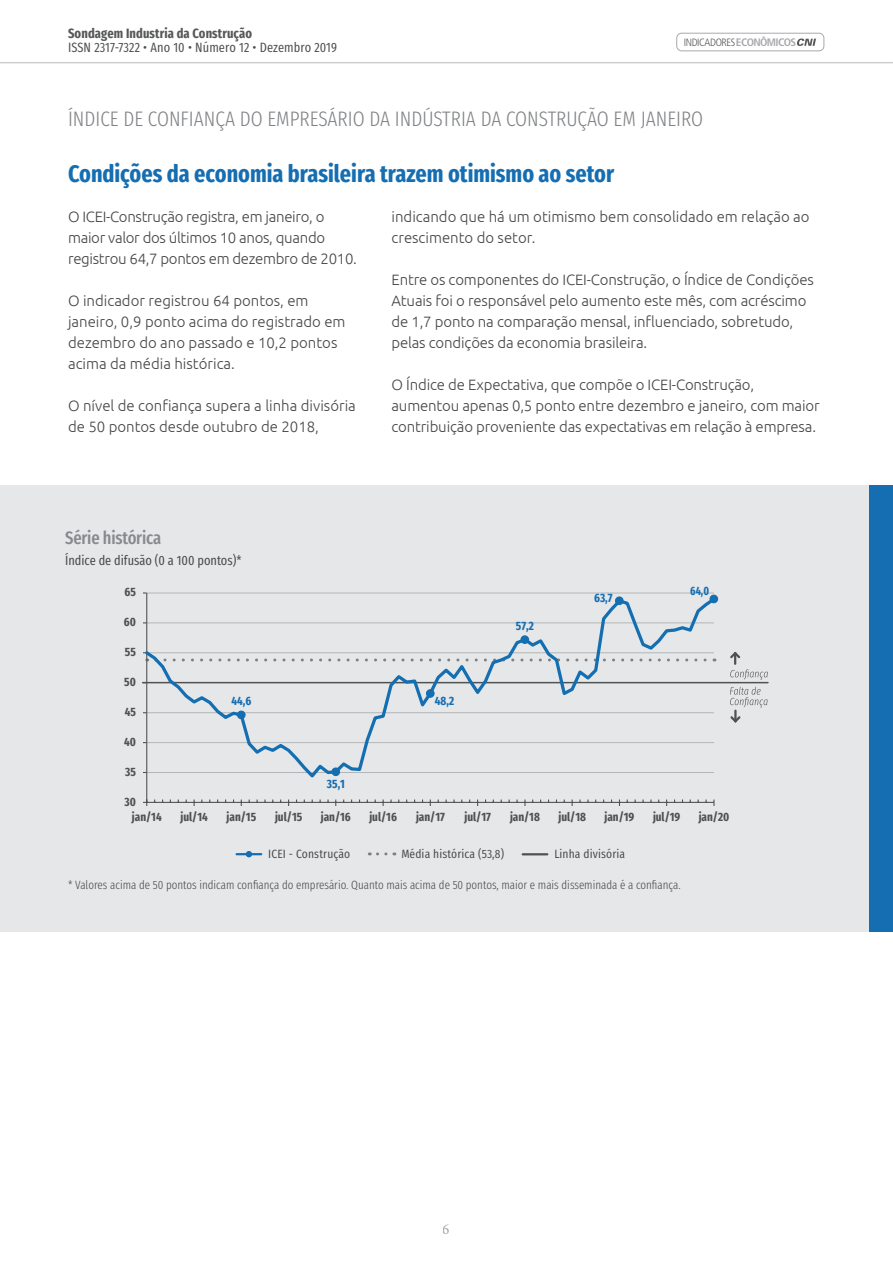
<style>
.page{position:relative;width:893px;height:1263px;background:#fff}
.page>*{position:absolute;margin:0;border:0;box-sizing:border-box;transform-origin:0 0}
.Titulo_da_capa{font:700 24px "Fira Sans Compressed";color:#156eb1}
.t1{font:300 21px "Fira Sans Compressed";color:#808285}
.Titulo_do_grafico{font:500 18px "Fira Sans Compressed";letter-spacing:-.01em;color:#87898c}
.Texto_corrido{font:300 15px/21px "Ubuntu";letter-spacing:-.01em;color:#454647}
.t2{font:15px "Minion Pro";color:#454647}
.t3{font:13.5px "Fira Sans Compressed";letter-spacing:.01em;color:#4b4c4d}
.t4{font:700 13.5px "Fira Sans Compressed";letter-spacing:.01em;color:#57585a}
.Subtitulo_do_grafico{font:13.5px "Fira Sans Compressed";color:#454647}
.t5{font:300 12px "Fira Sans Compressed";color:#454647}
.t6{font:700 12px "Fira Sans Compressed";color:#4f5153}
.Grafico_legenda{font:12px "Fira Sans Condensed";letter-spacing:.01em;color:#454647}
.t7{font:700 12px "Fira Sans Compressed";color:#146eb2}
.t8{font:700 12px "Fira Sans Compressed";color:#146eb2;scale:.92 1}
.t9{font:300 condensed 10.65px "Frutiger LT Pro";letter-spacing:-.035em;color:#57585a}
.s1{font-weight:700;font-size:10.8px;color:#a8a9ad}
</style>
<div class="page">
<hr style="left:0;top:62px;width:893px;height:1px;background:#808285">
<div style="left:676px;top:33px;width:148px;height:18px;border:1px solid #a8a9ad;border-radius:5px"></div>
<svg style="left:797px;top:39px;width:19px;height:7px"></svg>
<div style="left:0;top:485px;width:893px;height:446px;background:#e6e7e9"></div>
<div style="left:870px;top:485px;width:23px;height:446px;background:#156eb1"></div>
<hr style="left:143px;top:682px;width:625px;height:1px;background:#4f5252">
<svg style="left:730px;top:652px;width:38px;height:28px"></svg>
<svg style="left:730px;top:687px;width:38px;height:35px"></svg>
<hr style="left:147px;top:593px;width:567px;height:1px;background:#b3b6b6">
<hr style="left:146px;top:593px;width:1px;height:209px;background:#4f5153">
<hr style="left:147px;top:802px;width:567px;height:1px;background:#4f5153">
<svg style="left:142px;top:595px;width:576px;height:186px"></svg>
<div style="left:237px;top:711px;width:8px;height:8px;background:#146eb2;border-radius:50%"></div>
<div style="left:237px;top:710px;width:9px;height:9px;border:1px solid #146eb2;border-radius:50%"></div>
<div style="left:332px;top:768px;width:8px;height:7px;background:#146eb2;border-radius:50%"></div>
<div style="left:331px;top:767px;width:9px;height:9px;border:1px solid #146eb2;border-radius:50%"></div>
<div style="left:426px;top:690px;width:8px;height:7px;background:#146eb2;border-radius:50%"></div>
<div style="left:426px;top:689px;width:9px;height:9px;border:1px solid #146eb2;border-radius:50%"></div>
<div style="left:521px;top:636px;width:8px;height:7px;background:#146eb2;border-radius:50%"></div>
<div style="left:520px;top:635px;width:9px;height:9px;border:1px solid #146eb2;border-radius:50%"></div>
<div style="left:615px;top:597px;width:8px;height:7px;background:#146eb2;border-radius:50%"></div>
<div style="left:615px;top:596px;width:9px;height:9px;border:1px solid #146eb2;border-radius:50%"></div>
<div style="left:710px;top:595px;width:8px;height:8px;background:#146eb2;border-radius:50%"></div>
<div style="left:709px;top:595px;width:9px;height:8px;border:1px solid #146eb2;border-radius:50%"></div>
<hr style="left:237px;top:853px;width:24px;height:2px;background:#156eb1">
<svg style="left:246px;top:851px;width:6px;height:6px"></svg>
<svg style="left:377px;top:852px;width:18px;height:3px"></svg>
<hr style="left:523px;top:853px;width:24px;height:2px;background:#4f5252">
<p class="t4" style="left:68px;top:22px;width:186px">Sondagem Industria da Construção</p>
<p class="t3" style="left:68px;top:37px;width:271px">ISSN 2317-7322 • Ano 10 • Número 12 • Dezembro 2019</p>
<p class="t9" style="left:684px;top:36px;width:114px">INDICADORES<span class="s1">ECONÔMICOS</span></p>
<p class="t1" style="left:68px;top:104px;width:637px">ÍNDICE DE CONFIANÇA DO EMPRESÁRIO DA INDÚSTRIA DA CONSTRUÇÃO EM JANEIRO</p>
<p class="Titulo_da_capa" style="left:68px;top:154px;width:548px">Condições da economia brasileira trazem otimismo ao setor</p>
<p class="Texto_corrido" style="left:68px;top:206px;width:290px">O ICEI-Construção registra, em janeiro, o maior valor dos últimos 10 anos, quando registrou 64,7 pontos em dezembro de 2010.</p>
<p class="Texto_corrido" style="left:68px;top:290px;width:279px">O indicador registrou 64 pontos, em janeiro, 0,9 ponto acima do registrado em dezembro do ano passado e 10,2 pontos acima da média histórica.</p>
<p class="Texto_corrido" style="left:68px;top:395px;width:289px">O nível de confiança supera a linha divisória de 50 pontos desde outubro de 2018,</p>
<p class="Texto_corrido" style="left:391px;top:206px;width:420px">indicando que há um otimismo bem consolidado em relação ao crescimento do setor.</p>
<p class="Texto_corrido" style="left:391px;top:269px;width:424px">Entre os componentes do ICEI-Construção, o Índice de Condições Atuais foi o responsável pelo aumento este mês, com acréscimo de 1,7 ponto na comparação mensal, influenciado, sobretudo, pelas condições da economia brasileira.</p>
<p class="Texto_corrido" style="left:391px;top:374px;width:430px">O Índice de Expectativa, que compõe o ICEI-Construção, aumentou apenas 0,5 ponto entre dezembro e janeiro, com maior contribuição proveniente das expectativas em relação à empresa.</p>
<p class="Titulo_do_grafico" style="left:65px;top:523px;width:98px">Série histórica</p>
<p class="Subtitulo_do_grafico" style="left:65px;top:550px;width:178px">Índice de difusão (0 a 100 pontos)*</p>
<p class="t6" style="left:125px;top:582px;width:13px">65</p>
<p class="t6" style="left:124px;top:612px;width:14px">60</p>
<p class="t6" style="left:125px;top:642px;width:12px">55</p>
<p class="t6" style="left:124px;top:672px;width:13px">50</p>
<p class="t6" style="left:125px;top:702px;width:13px">45</p>
<p class="t6" style="left:124px;top:732px;width:13px">40</p>
<p class="t6" style="left:125px;top:762px;width:12px">35</p>
<p class="t6" style="left:124px;top:791px;width:13px">30</p>
<p class="t7" style="left:231px;top:690px;width:21px">44,6</p>
<p class="t7" style="left:327px;top:774px;width:20px">35,1</p>
<p class="t7" style="left:435px;top:690px;width:21px">48,2</p>
<p class="t7" style="left:516px;top:616px;width:19px">57,2</p>
<p class="t7" style="left:594px;top:588px;width:20px">63,7</p>
<p class="t8" style="left:690px;top:581px;width:22px">64,0</p>
<p class="t6" style="left:132px;top:807px;width:31px">jan/14</p>
<p class="t6" style="left:180px;top:807px;width:29px">jul/14</p>
<p class="t6" style="left:227px;top:807px;width:31px">jan/15</p>
<p class="t6" style="left:275px;top:807px;width:29px">jul/15</p>
<p class="t6" style="left:321px;top:807px;width:31px">jan/16</p>
<p class="t6" style="left:369px;top:807px;width:29px">jul/16</p>
<p class="t6" style="left:416px;top:807px;width:30px">jan/17</p>
<p class="t6" style="left:464px;top:807px;width:28px">jul/17</p>
<p class="t6" style="left:510px;top:807px;width:31px">jan/18</p>
<p class="t6" style="left:558px;top:807px;width:29px">jul/18</p>
<p class="t6" style="left:605px;top:807px;width:31px">jan/19</p>
<p class="t6" style="left:653px;top:807px;width:29px">jul/19</p>
<p class="t6" style="left:699px;top:807px;width:32px">jan/20</p>
<p class="Grafico_legenda" style="left:268px;top:843px;width:83px">ICEI - Construção</p>
<p class="Grafico_legenda" style="left:401px;top:843px;width:104px">Média histórica (53,8)</p>
<p class="Grafico_legenda" style="left:554px;top:843px;width:72px">Linha divisória</p>
<p class="t5" style="left:68px;top:876px;width:614px">* Valores acima de 50 pontos indicam confiança do empresário. Quanto mais acima de 50 pontos, maior e mais disseminada é a confiança.</p>
<p class="t2" style="left:443px;top:1219px;width:9px">6</p>
</div>
